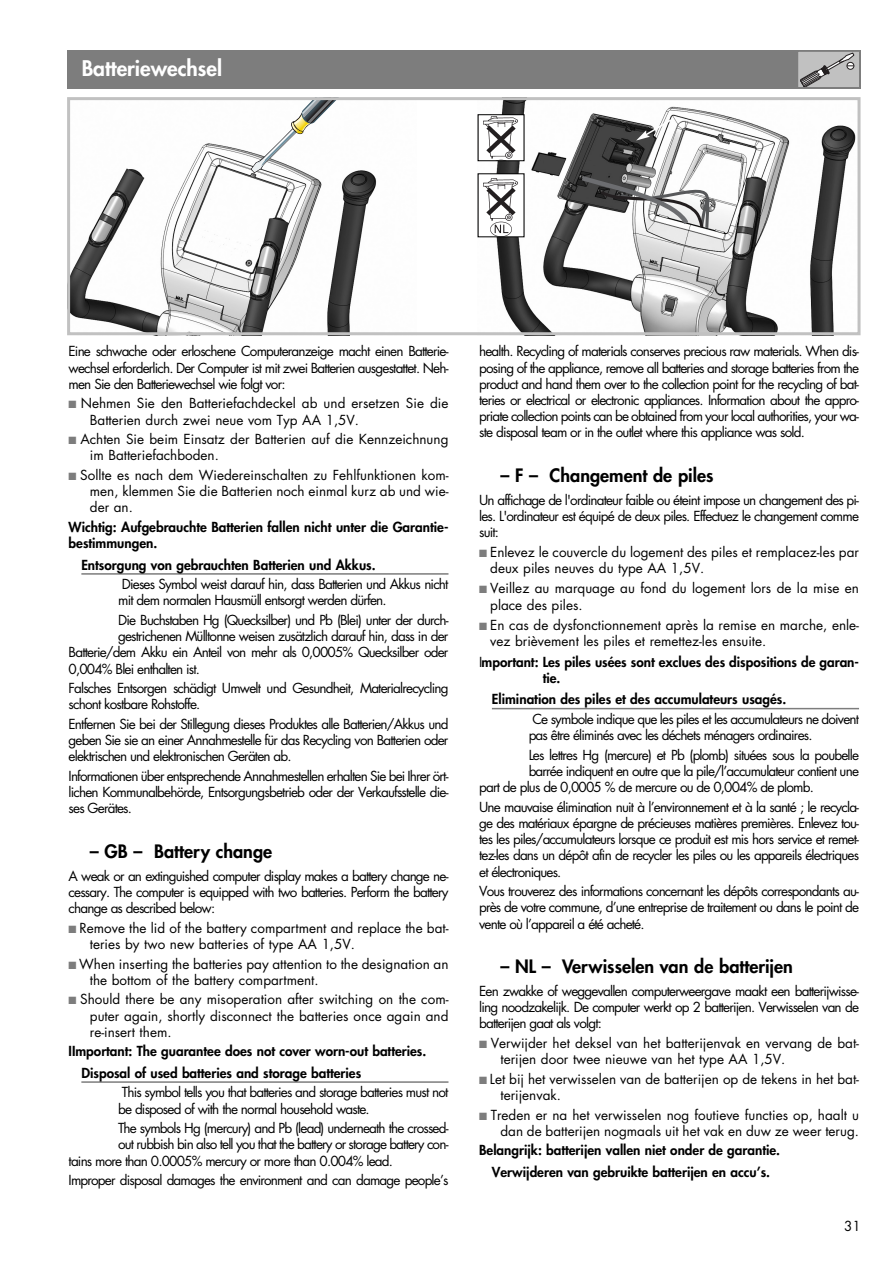
<style>
.page{position:relative;width:893px;height:1263px;background:#fff}
.page>*{position:absolute;margin:0;border:0;box-sizing:border-box;transform-origin:0 0}
.t1{font:800 21px "Futura CE";color:#fff}
.t2{font:800 18px "Futura CE";color:#000}
.t3{font:13.5px/16.2px "Futura CE";letter-spacing:-.06em;color:#000;text-align:justify}
.t4{font:13.5px/16.2px "Futura CE";color:#000}
.t5{font:800 13.5px/16.2px "Futura CE";color:#000}
.s1{color:#7d7d7d}
.s2{font-weight:400}
</style>
<div class="page">
<hr style="left:81px;top:573px;width:367px;height:2px;background:#7d7d7d">
<hr style="left:81px;top:1081px;width:367px;height:2px;background:#7d7d7d">
<hr style="left:492px;top:708px;width:367px;height:1px;background:#7d7d7d">
<div style="left:67px;top:50px;width:793px;height:39px;background:#7d7d7d"></div>
<img style="left:71px;top:143px;width:306px;height:188px">
<svg style="left:251px;top:101px;width:89px;height:72px"></svg>
<img style="left:477px;top:101px;width:379px;height:230px">
<svg style="left:577px;top:173px;width:135px;height:58px"></svg>
<svg style="left:636px;top:118px;width:37px;height:23px"></svg>
<svg style="left:479px;top:116px;width:43px;height:43px"></svg>
<div style="left:477px;top:114px;width:47px;height:47px;border:1px solid #000"></div>
<svg style="left:479px;top:175px;width:43px;height:60px"></svg>
<img style="left:489px;top:221px;width:24px;height:14px">
<div style="left:67px;top:97px;width:793px;height:238px;border:3px solid #c1c1c1"></div>
<div style="left:798px;top:52px;width:61px;height:35px;background:#c1c1c1"></div>
<svg style="left:800px;top:53px;width:54px;height:33px"></svg>
<h1 class="t1" style="left:82px;top:58px;width:142px">Batteriewechsel</h1>
<p class="t3" style="left:69px;top:345px;width:381px">Eine schwache oder erloschene Computeranzeige macht einen Batterie - wechsel erforderlich. Der Computer ist mit zwei Batterien ausgestattet. Neh&shy;men Sie den Batteriewechsel wie folgt vor:</p>
<p class="t4" style="left:90px;top:397px;width:360px;text-indent:-21px"><span class="s1">■</span> Nehmen Sie den Batteriefachdeckel ab und ersetzen Sie die<br>Batterien durch zwei neue vom Typ AA 1,5V.</p>
<p class="t4" style="left:90px;top:432px;width:360px;text-indent:-21px"><span class="s1">■</span> Achten Sie beim Einsatz der Batterien auf die Kennzeichnung im Batteriefachboden.</p>
<p class="t3" style="left:90px;top:468px;width:360px;text-indent:-21px"><span class="s1">■</span> Sollte es nach dem Wiedereinschalten zu Fehlfunktionen kom&shy;men, klemmen Sie die Batterien noch einmal kurz ab und wie&shy;der an.</p>
<p class="t5" style="left:69px;top:520px;width:381px">Wichtig: Aufgebrauchte Batterien fallen nicht unter die Garantie - bestim mun gen.</p>
<p class="t5" style="left:81px;top:558px;width:296px">Entsorgung von gebrauchten Batterien und Akkus.</p>
<p class="t3" style="left:118px;top:577px;width:332px">Dieses Symbol weist darauf hin, dass Batterien und Akkus nicht mit dem normalen Hausmüll entsorgt werden dürfen.</p>
<p class="t3" style="left:118px;top:613px;width:332px">Die Buchstaben Hg (Quecksilber) und Pb (Blei) unter der durch-</p>
<p class="t3" style="left:118px;top:629px;width:332px">gestrichenen Mülltonne weisen zusätzlich darauf hin, dass in der</p>
<p class="t3" style="left:69px;top:646px;width:381px">Batterie/dem Akku ein Anteil von mehr als 0,0005% Quecksilber oder</p>
<p class="t3" style="left:69px;top:662px;width:133px">0,004% Blei enthalten ist.</p>
<p class="t3" style="left:69px;top:681px;width:381px">Falsches Entsorgen schädigt Umwelt und Gesundheit, Materialrecycling schont kostbare Rohstoffe.</p>
<p class="t3" style="left:69px;top:717px;width:381px">Entfernen Sie bei der Stillegung dieses Produktes alle Batterien/Akkus und geben Sie sie an einer Annahmestelle für das Recycling von Batterien oder elektrischen und elektronischen Geräten ab.</p>
<p class="t3" style="left:69px;top:769px;width:381px">Informationen über entsprechende Annahmestellen erhalten Sie bei Ihrer ört&shy;lichen Kommunalbehörde, Entsorgungsbetrieb oder der Verkaufsstelle die&shy;ses Gerätes.</p>
<h2 class="t2" style="left:90px;top:843px;width:184px">– GB – Battery change</h2>
<p class="t3" style="left:69px;top:869px;width:381px">A weak or an extinguished computer display makes a battery change ne&shy;cessary. The computer is equipped with two batteries. Perform the battery change as described below:</p>
<p class="t4" style="left:90px;top:921px;width:360px;text-indent:-21px"><span class="s1">■</span> Remove the lid of the battery compartment and replace the bat&shy;teries by two new batteries of type AA 1,5V.</p>
<p class="t4" style="left:90px;top:957px;width:360px;text-indent:-21px"><span class="s1">■</span> When inserting the batteries pay attention to the designation an the bottom of the battery compartment.</p>
<p class="t3" style="left:90px;top:993px;width:360px;text-indent:-21px"><span class="s1">■</span> Should there be any misoperation after switching on the com&shy;puter again, shortly disconnect the batteries once again and re-insert them.</p>
<p class="t5" style="left:81px;top:1042px;width:346px;line-height:21.5px;text-indent:-13px">IImportant: The guarantee does not cover worn-out batteries.<br>Disposal of used batteries and storage batteries</p>
<p class="t3" style="left:118px;top:1085px;width:332px">This symbol tells you that batteries and storage batteries must not be disposed of with the normal household waste.</p>
<p class="t3" style="left:118px;top:1121px;width:332px">The symbols Hg (mercury) and Pb (lead) underneath the crossed-</p>
<p class="t3" style="left:118px;top:1137px;width:332px">out rubbish bin also tell you that the battery or storage battery con-</p>
<p class="t3" style="left:69px;top:1154px;width:326px">tains more than 0.0005% mercury or more than 0.004% lead.</p>
<p class="t3" style="left:69px;top:1173px;width:381px">Improper disposal damages the environment and can damage people’s</p>
<p class="t3" style="left:479px;top:345px;width:381px">health. Recycling of materials conserves precious raw materials. When dis&shy;posing of the appliance, remove all batteries and storage batteries from the product and hand them over to the collection point for the recycling of bat&shy;teries or electrical or electronic appliances. Information about the appro&shy;priate collection points can be obtained from your local authorities, your wa&shy;ste disposal team or in the outlet where this appliance was sold.</p>
<h2 class="t2" style="left:500px;top:467px;width:214px">– F – Changement de piles</h2>
<p class="t3" style="left:479px;top:493px;width:381px">Un affichage de l'ordinateur faible ou éteint impose un changement des pi&shy;les. L'ordinateur est équipé de deux piles. Effectuez le changement comme suit:</p>
<p class="t4" style="left:490px;top:545px;width:370px;text-indent:-11px"><span class="s1">■</span> Enlevez le couvercle du logement des piles et remplacez-les par deux piles neuves du type AA 1,5V.</p>
<p class="t4" style="left:490px;top:582px;width:370px;text-indent:-11px"><span class="s1">■</span> Veillez au marquage au fond du logement lors de la mise en place des piles.</p>
<p class="t4" style="left:490px;top:618px;width:370px;text-indent:-11px"><span class="s1">■</span> En cas de dysfonctionnement après la remise en marche, enle&shy;vez brièvement les piles et remettez-les ensuite.</p>
<p class="t5" style="left:542px;top:655px;width:318px;text-indent:-64px"><span class="s2">I</span>mportant: Les piles usées sont exclues des dispositions de garan&shy;tie.</p>
<p class="t5" style="left:492px;top:692px;width:296px">Elimination des piles et des accumulateurs usagés.</p>
<p class="t3" style="left:528px;top:712px;width:332px">Ce symbole indique que les piles et les accumulateurs ne doivent pas être éliminés avec les déchets ménagers ordinaires.</p>
<p class="t3" style="left:528px;top:748px;width:332px">Les lettres Hg (mercure) et Pb (plomb) situées sous la poubelle</p>
<p class="t3" style="left:528px;top:764px;width:332px">barrée indiquent en outre que la pile/l’accumulateur contient une</p>
<p class="t3" style="left:479px;top:780px;width:336px">part de plus de 0,0005 % de mercure ou de 0,004% de plomb.</p>
<p class="t3" style="left:479px;top:800px;width:381px">Une mauvaise élimination nuit à l’environnement et à la santé ; le recycla&shy;ge des matériaux épargne de précieuses matières premières. Enlevez tou&shy;tes les piles/accumulateurs lorsque ce produit est mis hors service et remet&shy;tez-les dans un dépôt afin de recycler les piles ou les appareils électriques et électroniques.</p>
<p class="t3" style="left:479px;top:884px;width:381px">Vous trouverez des informations concernant les dépôts correspondants au&shy;près de votre commune, d’une entreprise de traitement ou dans le point de vente où l’appareil a été acheté.</p>
<h2 class="t2" style="left:500px;top:958px;width:294px">– NL – Verwisselen van de batterijen</h2>
<p class="t3" style="left:479px;top:984px;width:381px">Een zwakke of weggevallen computerweergave maakt een batterijwisse&shy;ling noodzakelijk. De computer werkt op 2 batterijen. Verwisselen van de batterijen gaat als volgt:</p>
<p class="t4" style="left:500px;top:1036px;width:360px;text-indent:-21px"><span class="s1">■</span> Verwijder het deksel van het batterijenvak en vervang de bat&shy;terijen door twee nieuwe van het type AA 1,5V.</p>
<p class="t4" style="left:500px;top:1072px;width:360px;text-indent:-21px"><span class="s1">■</span> Let bij het verwisselen van de batterijen op de tekens in het bat&shy;terijenvak.</p>
<p class="t4" style="left:479px;top:1108px;width:381px;text-align:right"><span class="s1">■</span> Treden er na het verwisselen nog foutieve functies op, haalt u dan de batterijen nogmaals uit het vak en duw ze weer terug.</p>
<p class="t5" style="left:479px;top:1141px;width:302px;line-height:21.5px;text-align:center">Belangrijk: batterijen vallen niet onder de garantie.<br>Verwijderen van gebruikte batterijen en accu’s.</p>
<p class="t3" style="left:844px;top:1219px;width:18px">31</p>
</div>
